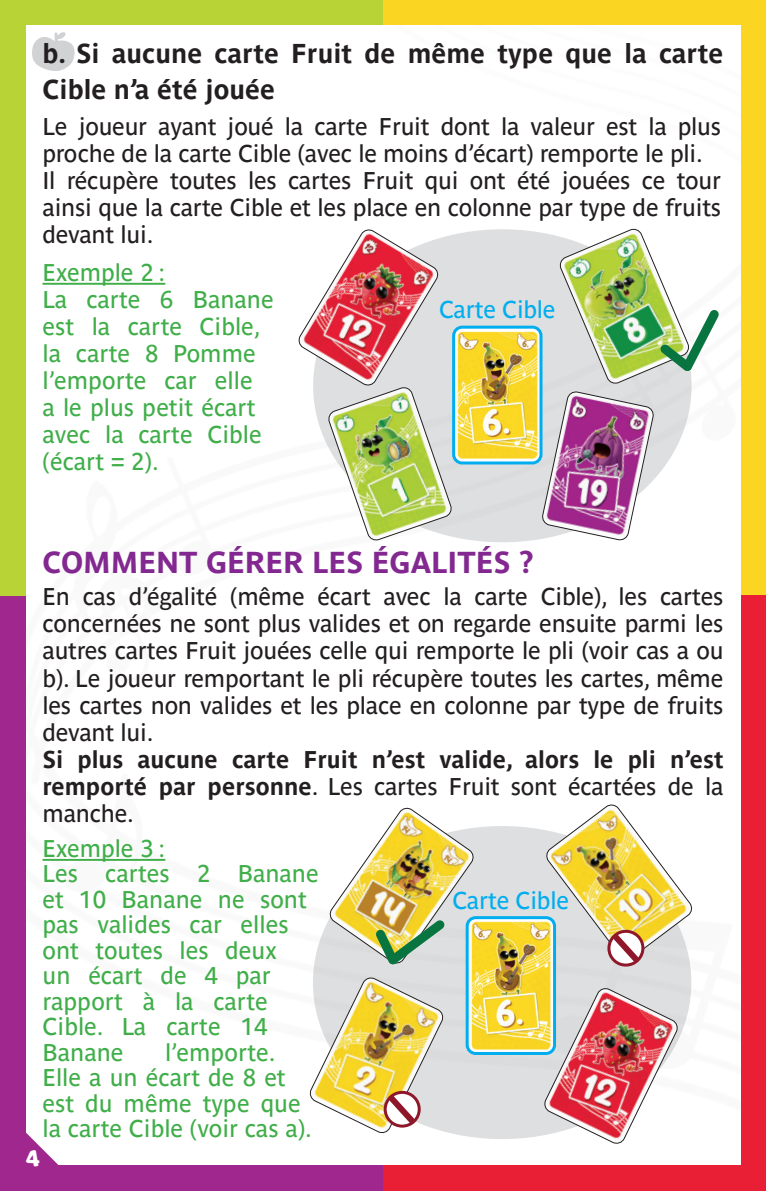
<style>
.page{position:relative;width:766px;height:1191px;background:#fff}
.page>*{position:absolute;margin:0;border:0;box-sizing:border-box;transform-origin:0 0}
.t1{font:700 30px "Parisine Std";color:#822890}
.t2{font:700 27px/36px "Parisine Std";color:#231f20}
.t3{font:24px/27px "Parisine Std";letter-spacing:-.01em;color:#231f20;text-align:justify}
.t4{font:24px/25.5px "Parisine Std";color:#40ae49}
.t5{font:700 24px/27px "Parisine Std";color:#231f20;text-align:justify}
.t6{font:24px "Parisine Std";letter-spacing:-.01em;color:#00aeef}
.t7{font:21px "Marvin Round";color:#fff}
.s1{font-weight:400}
</style>
<div class="page">
<div style="left:383px;top:0;width:382px;height:595px;background:#fad622"></div>
<div style="left:0;top:595px;width:383px;height:596px;background:#9f278d"></div>
<div style="left:0;top:0;width:383px;height:595px;background:#b7d336"></div>
<div style="left:383px;top:595px;width:382px;height:596px;background:#e91f36"></div>
<div style="left:26px;top:25px;width:714px;height:1140px;background:#fff"></div>
<svg style="left:26px;top:1130px;width:35px;height:35px"></svg>
<svg style="left:31px;top:32px;width:44px;height:39px;background:#dedfe0"></svg>
<div style="left:313px;top:826px;width:378px;height:313px;background:#dedfe0;border-radius:50%"></div>
<div style="left:313px;top:229px;width:378px;height:313px;background:#dedfe0;border-radius:50%"></div>
<svg style="left:541px;top:391px;width:113px;height:150px"></svg>
<img style="left:453px;top:327px;width:88px;height:136px">
<div style="left:452px;top:326px;width:90px;height:138px;border:3px solid #00aeef;border-radius:9px"></div>
<img style="left:297px;top:229px;width:155px;height:312px">
<img style="left:543px;top:987px;width:135px;height:157px">
<img style="left:474px;top:920px;width:78px;height:131px">
<div style="left:465px;top:916px;width:91px;height:139px;border:3px solid #00aeef;border-radius:9px"></div>
<hr style="left:43px;top:283px;width:122px;height:2px;background:#40ae49">
<hr style="left:43px;top:859px;width:122px;height:2px;background:#40ae49">
<img style="left:559px;top:228px;width:167px;height:156px">
<svg style="left:308px;top:807px;width:166px;height:327px"></svg>
<svg style="left:545px;top:804px;width:147px;height:164px"></svg>
<p class="t2" style="left:43px;top:35px;width:682px">b. Si aucune carte Fruit de même type que la carte<br>Cible n’a été jouée</p>
<p class="t3" style="left:43px;top:113px;width:680px;text-align:left">Le joueur ayant joué la carte Fruit dont la valeur est la plus proche de la carte Cible (avec le moins d’écart) remporte le pli.<br>Il récupère toutes les cartes Fruit qui ont été jouées ce tour ainsi que la carte Cible et les place en colonne par type de fruits devant lui.</p>
<p class="t4" style="left:43px;top:259px;width:232px;line-height:27px">Exemple 2 :<br>La carte 6 Banane est la carte Cible, la carte 8 Pomme l’emporte car elle<br>a le plus petit écart avec la carte Cible (écart = 2).</p>
<p class="t6" style="left:439px;top:296px;width:118px">Carte Cible</p>
<p class="t1" style="left:43px;top:545px;width:493px">COMMENT GÉRER LES ÉGALITÉS ?</p>
<p class="t3" style="left:43px;top:583px;width:682px">En cas d’égalité (même écart avec la carte Cible), les cartes concernées ne sont plus valides et on regarde ensuite parmi les autres cartes Fruit jouées celle qui remporte le pli (voir cas a ou b). Le joueur remportant le pli récupère toutes les cartes, même les cartes non valides et les place en colonne par type de fruits devant lui.</p>
<p class="t5" style="left:43px;top:745px;width:682px">Si plus aucune carte Fruit n’est valide, alors le pli n’est remporté par personne<span class="s1">. Les cartes Fruit sont écartées de la manche.</span></p>
<p class="t4" style="left:43px;top:835px;width:277px">Exemple 3 :<br>Les cartes 2 Banane et 10 Banane ne sont pas valides car elles ont toutes les deux<br>un écart de 4 par rapport à la carte<br>Cible. La carte 14<br>Banane</p>
<p class="t6" style="left:452px;top:886px;width:118px">Carte Cible</p>
<p class="t4" style="left:43px;top:1039px;width:271px;text-indent:122px">l’emporte.<br>Elle a un écart de 8 et est du même type que la carte Cible (voir cas a).</p>
<p class="t7" style="left:26px;top:1146px;width:16px">4</p>
</div>
